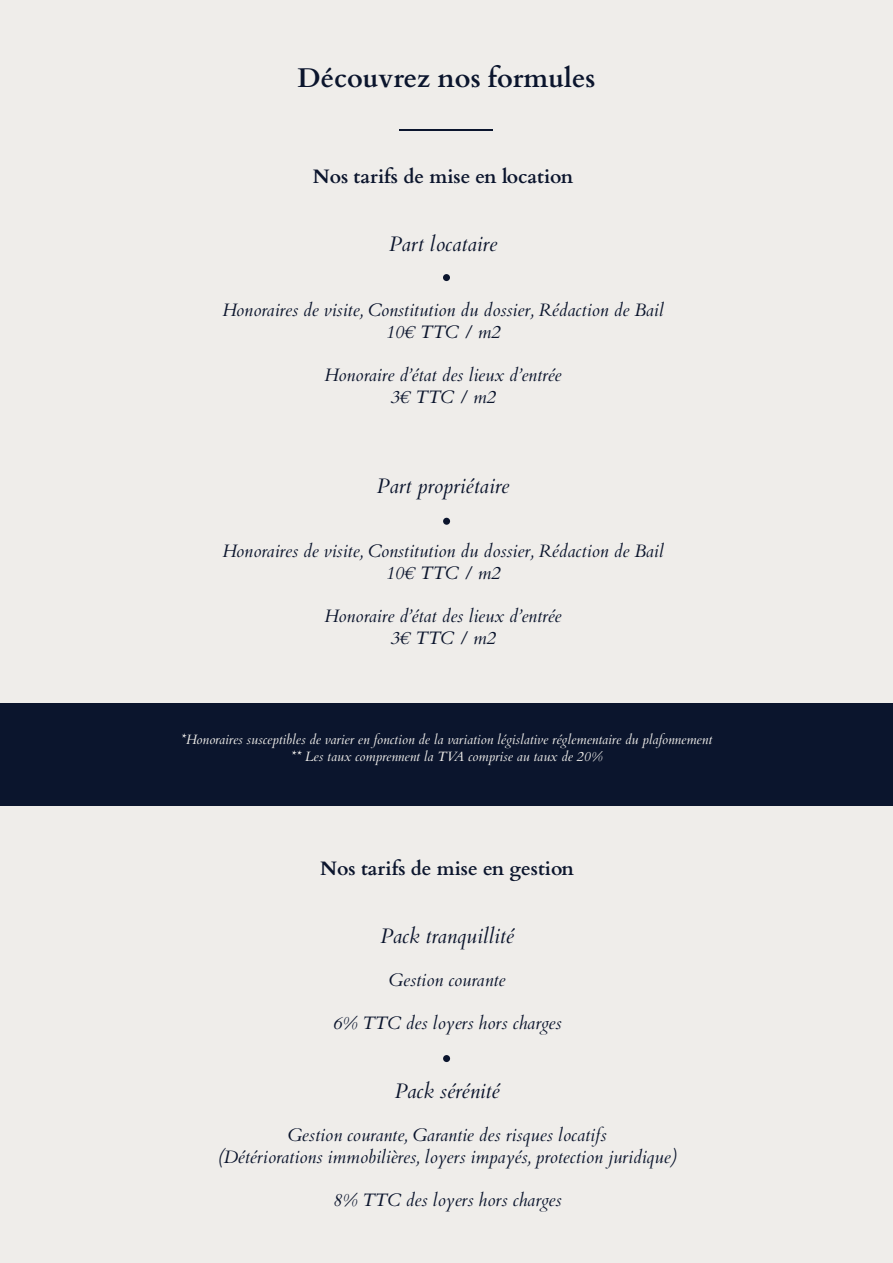
<style>
.page{position:relative;width:893px;height:1263px;background:#efedea}
.page>*{position:absolute;margin:0;border:0;box-sizing:border-box;transform-origin:0 0}
.t1{font:700 27px "Cardo";color:#0b152d}
.t2{font:italic 21px "Cardo";color:#0b152d}
.t3{font:700 19.5px "Cardo";color:#0b152d}
.t4{font:italic 18px "Cardo";color:#0b152d}
.t5{font:italic 13.5px "Cardo";color:#efedea}
</style>
<div class="page">
<hr style="left:400px;top:129px;width:93px;height:2px;background:#0b152d">
<div style="left:443px;top:274px;width:7px;height:7px;background:#0b152d;border-radius:50%"></div>
<div style="left:443px;top:518px;width:7px;height:7px;background:#0b152d;border-radius:50%"></div>
<div style="left:0;top:703px;width:893px;height:103px;background:#0b152d"></div>
<div style="left:443px;top:1055px;width:7px;height:7px;background:#0b152d;border-radius:50%"></div>
<p class="t1" style="left:298px;top:57px;width:299px">Découvrez nos formules</p>
<p class="t3" style="left:313px;top:161px;width:262px">Nos tarifs de mise en location</p>
<p class="t2" style="left:389px;top:232px;width:110px">Part locataire</p>
<p class="t4" style="left:222px;top:299px;width:443px">Honoraires de visite, Constitution du dossier, Rédaction de Bail</p>
<p class="t4" style="left:386px;top:321px;width:116px">10€ TTC / m2</p>
<p class="t4" style="left:325px;top:364px;width:238px">Honoraire d’état des lieux d’entrée</p>
<p class="t4" style="left:390px;top:386px;width:107px">3€ TTC / m2</p>
<p class="t2" style="left:377px;top:473px;width:134px">Part propriétaire</p>
<p class="t4" style="left:222px;top:541px;width:443px">Honoraires de visite, Constitution du dossier, Rédaction de Bail</p>
<p class="t4" style="left:386px;top:562px;width:116px">10€ TTC / m2</p>
<p class="t4" style="left:325px;top:605px;width:238px">Honoraire d’état des lieux d’entrée</p>
<p class="t4" style="left:390px;top:627px;width:107px">3€ TTC / m2</p>
<p class="t5" style="left:181px;top:732px;width:533px">*Honoraires susceptibles de varier en fonction de la variation législative réglementaire du plafonnement</p>
<p class="t5" style="left:291px;top:748px;width:313px">** Les taux comprennent la TVA comprise au taux de 20%</p>
<p class="t3" style="left:320px;top:852px;width:255px">Nos tarifs de mise en gestion</p>
<p class="t2" style="left:380px;top:923px;width:135px">Pack tranquillité</p>
<p class="t4" style="left:389px;top:969px;width:118px">Gestion courante</p>
<p class="t4" style="left:333px;top:1013px;width:230px">6% TTC des loyers hors charges</p>
<p class="t2" style="left:395px;top:1078px;width:106px">Pack sérénité</p>
<p class="t4" style="left:288px;top:1124px;width:321px">Gestion courante, Garantie des risques locatifs</p>
<p class="t4" style="left:218px;top:1146px;width:460px">(Détériorations immobilières, loyers impayés, protection juridique)</p>
<p class="t4" style="left:333px;top:1189px;width:230px">8% TTC des loyers hors charges</p>
</div>
